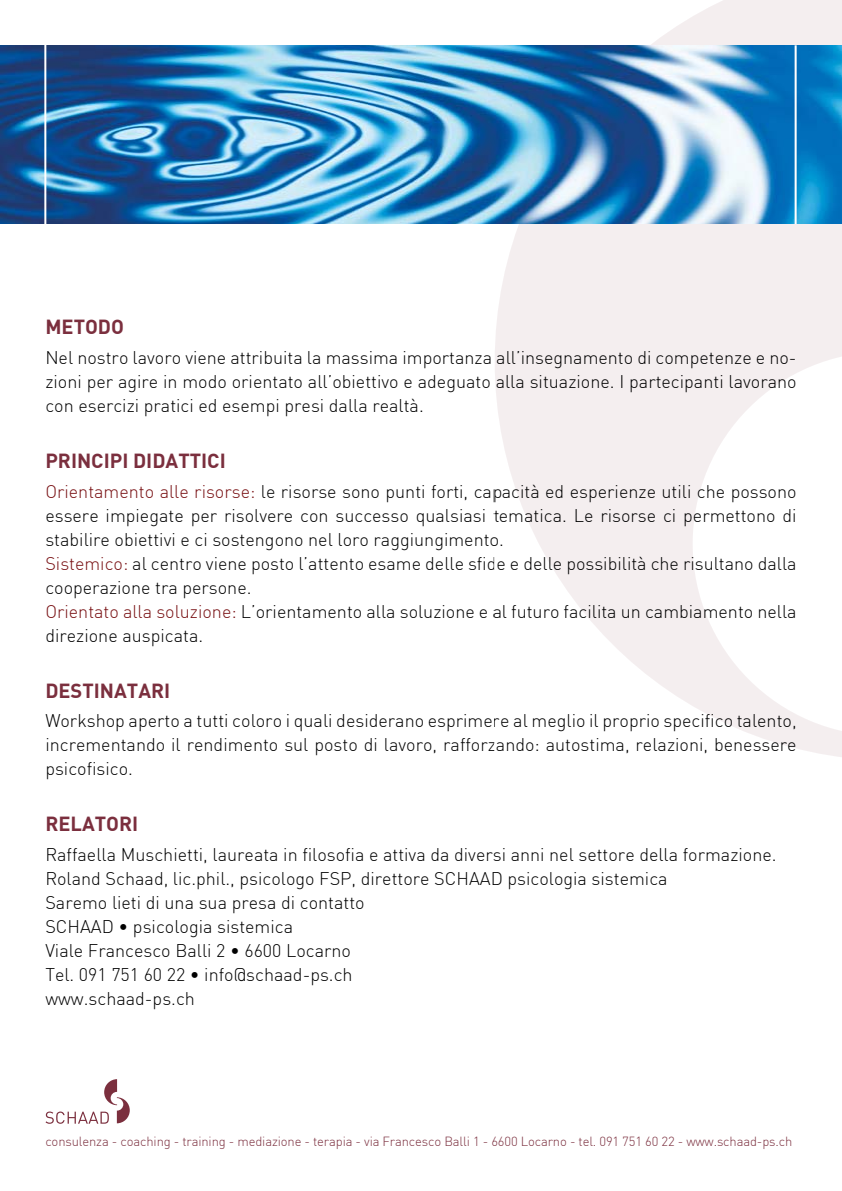
<style>
.page{position:relative;width:842px;height:1191px;background:#fff}
.page>*{position:absolute;margin:0;border:0;box-sizing:border-box;transform-origin:0 0}
.t1{font:700 20px "DIN";color:#7b2f3e}
.t2{font:300 18px/24px "DIN";color:#000;text-align:justify}
.t3{font:300 13px "DIN";letter-spacing:-.01em;color:#7b2f3e}
.s1{color:#781013}
</style>
<div class="page">
<img style="left:0;top:45px;width:495px;height:179px">
<hr style="left:44px;top:37px;width:2px;height:214px;background:#fff">
<svg style="left:46px;top:1079px;width:84px;height:44px"></svg>
<svg style="left:495px;top:0;width:347px;height:757px"></svg>
<p class="t1" style="left:45px;top:314px;width:80px">METODO</p>
<p class="t2" style="left:45px;top:345px;width:753px">Nel nostro lavoro viene attribuita la massima importanza all’insegnamento di competenze e no&shy;zioni per agire in modo orientato all’obiettivo e adeguato alla situazione. I partecipanti lavorano con esercizi pratici ed esempi presi dalla realtà.</p>
<p class="t1" style="left:45px;top:447px;width:182px">PRINCIPI DIDATTICI</p>
<p class="t2" style="left:45px;top:479px;width:753px;text-align:left"><span class="s1">Orientamento alle risorse:</span> le risorse sono punti forti, capacità ed esperienze utili che possono essere impiegate per risolvere con successo qualsiasi tematica. Le risorse ci permettono di stabilire obiettivi e ci sostengono nel loro raggiungimento.<br><span class="s1">Sistemico:</span> al centro viene posto l’attento esame delle sfide e delle possibilità che risultano dalla cooperazione tra persone.<br><span class="s1">Orientato alla soluzione:</span> L’orientamento alla soluzione e al futuro facilita un cambiamento nella direzione auspicata.</p>
<p class="t1" style="left:45px;top:677px;width:126px">DESTINATARI</p>
<p class="t2" style="left:45px;top:708px;width:753px">Workshop aperto a tutti coloro i quali desiderano esprimere al meglio il proprio specifico talento, incrementando il rendimento sul posto di lavoro, rafforzando: autostima, relazioni, benessere psicofisico.</p>
<p class="t1" style="left:45px;top:811px;width:94px">RELATORI</p>
<p class="t2" style="left:45px;top:842px;width:733px;text-align:left">Raffaella Muschietti, laureata in filosofia e attiva da diversi anni nel settore della formazione.<br>Roland Schaad, lic.phil., psicologo FSP, direttore SCHAAD psicologia sistemica<br>Saremo lieti di una sua presa di contatto<br>SCHAAD • psicologia sistemica<br>Viale Francesco Balli 2 • 6600 Locarno<br>Tel. 091 751 60 22 • info@schaad-ps.ch<br>www.schaad-ps.ch</p>
<p class="t3" style="left:45px;top:1133px;width:748px">consulenza - coaching - training - mediazione - terapia - via Francesco Balli 1 - 6600 Locarno - tel. 091 751 60 22 - www.schaad-ps.ch</p>
</div>
